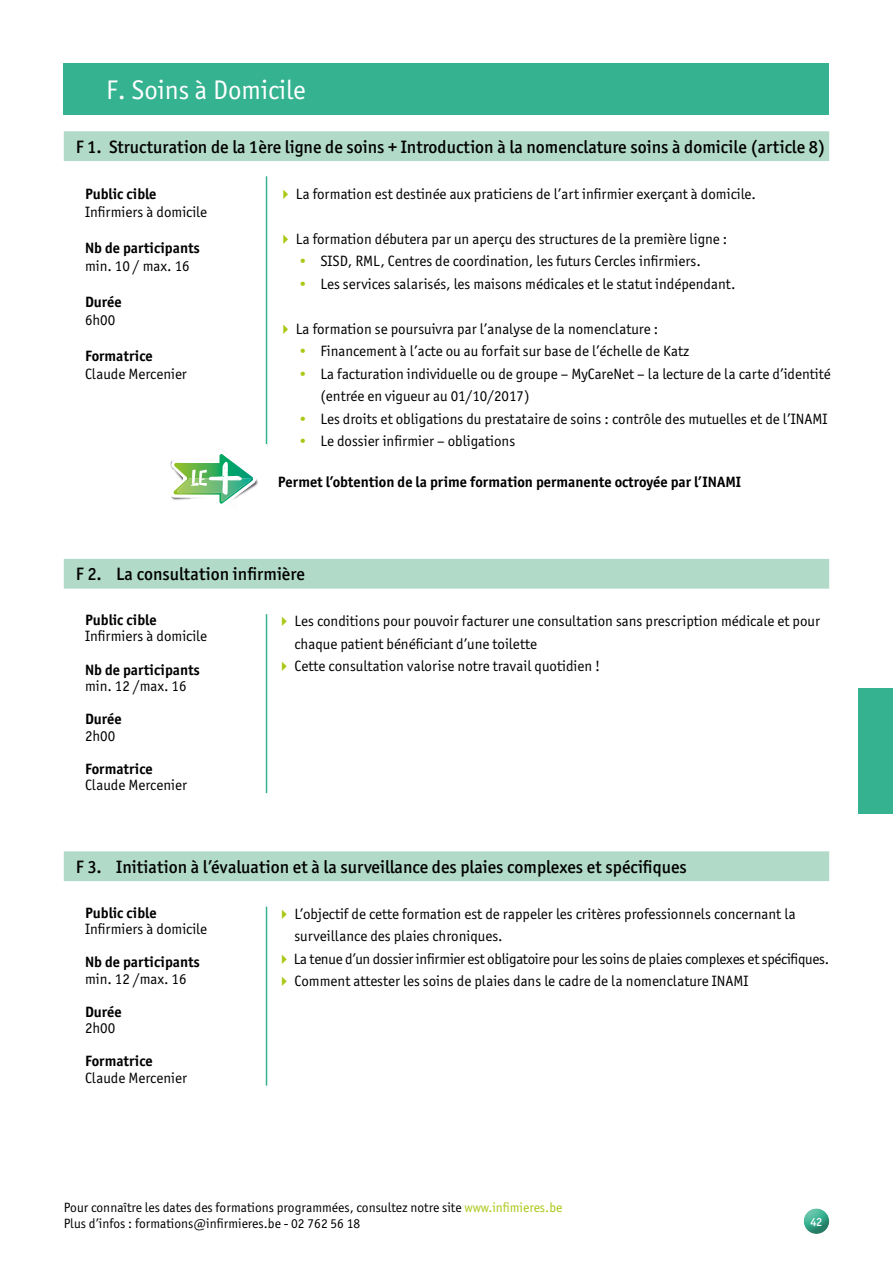
<style>
.page{position:relative;width:893px;height:1263px;background:#fff}
.page>*{position:absolute;margin:0;border:0;box-sizing:border-box;transform-origin:0 0}
.t1{font:27px "Officina Sans ITC Pro";color:#fff}
.t2{font:500 18px "Officina Sans ITC Pro";color:#000}
.t3{font:15px/22.5px "Officina Sans ITC Pro";color:#000}
.t4{font:700 15px "Officina Sans ITC Pro";color:#000}
.t5{font:15px "Officina Sans ITC Pro";letter-spacing:-.02em;color:#000}
.t6{font:13.5px/16.2px "Officina Sans ITC Pro";color:#000}
.t7{font:500 12px "Officina Sans ITC Pro";color:#fff}
.s1{color:#a8c813}
</style>
<div class="page">
<div style="left:802px;top:1207px;width:29px;height:19px;background:#fff;opacity:.3"></div>
<div style="left:802px;top:1210px;width:29px;height:25px;background:#000;opacity:.3"></div>
<div style="left:859px;top:689px;width:34px;height:125px;background:#35b290"></div>
<div style="left:64px;top:64px;width:765px;height:51px;background:#35b290"></div>
<div style="left:65px;top:132px;width:763px;height:28px;background:#b1dac9"></div>
<div style="left:64px;top:131px;width:765px;height:30px;border:2px solid #b1dac9"></div>
<hr style="left:266px;top:176px;width:1px;height:270px;background:#35b290">
<svg style="left:170px;top:449px;width:87px;height:55px"></svg>
<div style="left:65px;top:560px;width:763px;height:28px;background:#b1dac9"></div>
<div style="left:64px;top:559px;width:765px;height:30px;border:2px solid #b1dac9"></div>
<div style="left:65px;top:852px;width:763px;height:28px;background:#b1dac9"></div>
<div style="left:64px;top:851px;width:765px;height:30px;border:2px solid #b1dac9"></div>
<hr style="left:266px;top:614px;width:1px;height:179px;background:#35b290">
<hr style="left:266px;top:907px;width:1px;height:178px;background:#35b290">
<h1 class="t1" style="left:106px;top:74px;width:201px">F. Soins à Domicile</h1>
<p class="t2" style="left:76px;top:136px;width:751px">F 1. Structuration de la 1ère ligne de soins + Introduction à la nomenclature soins à domicile (article 8)</p>
<p class="t3" style="left:278px;top:182px;width:480px"><span class="s1">✔</span> La formation est destinée aux praticiens de l’art infirmier exerçant à domicile.</p>
<p class="t3" style="left:278px;top:227px;width:451px"><span class="s1">✔</span> La formation débutera par un aperçu des structures de la première ligne :</p>
<p class="t3" style="left:299px;top:250px;width:403px"><span class="s1">•</span> SISD, RML, Centres de coordination, les futurs Cercles infirmiers.</p>
<p class="t3" style="left:299px;top:272px;width:438px"><span class="s1">•</span> Les services salarisés, les maisons médicales et le statut indépendant.</p>
<p class="t3" style="left:278px;top:317px;width:382px"><span class="s1">✔</span> La formation se poursuivra par l’analyse de la nomenclature :</p>
<p class="t3" style="left:299px;top:340px;width:391px"><span class="s1">•</span> Financement à l’acte ou au forfait sur base de l’échelle de Katz</p>
<p class="t3" style="left:320px;top:362px;width:512px;text-indent:-21px"><span class="s1">•</span> La facturation individuelle ou de groupe – MyCareNet – la lecture de la carte d’identité (entrée en vigueur au 01/10/2017)</p>
<p class="t3" style="left:299px;top:407px;width:530px"><span class="s1">•</span> Les droits et obligations du prestataire de soins : contrôle des mutuelles et de l’INAMI</p>
<p class="t3" style="left:299px;top:430px;width:218px"><span class="s1">•</span> Le dossier infirmier – obligations</p>
<p class="t4" style="left:278px;top:472px;width:465px">Permet l’obtention de la prime formation permanente octroyée par l’INAMI</p>
<p class="t4" style="left:85px;top:184px;width:73px">Public cible</p>
<p class="t3" style="left:85px;top:200px;width:124px">Infirmiers à domicile</p>
<p class="t4" style="left:85px;top:238px;width:116px">Nb de participants</p>
<p class="t3" style="left:85px;top:254px;width:106px">min. 10 / max. 16</p>
<p class="t4" style="left:85px;top:292px;width:38px">Durée</p>
<p class="t3" style="left:85px;top:308px;width:32px">6h00</p>
<p class="t4" style="left:85px;top:346px;width:69px">Formatrice</p>
<p class="t3" style="left:85px;top:362px;width:103px">Claude Mercenier</p>
<p class="t2" style="left:76px;top:563px;width:230px">F 2. La consultation infirmière</p>
<p class="t4" style="left:85px;top:610px;width:73px">Public cible</p>
<p class="t3" style="left:85px;top:625px;width:124px">Infirmiers à domicile</p>
<p class="t4" style="left:85px;top:660px;width:116px">Nb de participants</p>
<p class="t3" style="left:85px;top:675px;width:103px">min. 12 /max. 16</p>
<p class="t4" style="left:85px;top:709px;width:38px">Durée</p>
<p class="t3" style="left:85px;top:724px;width:32px">2h00</p>
<p class="t4" style="left:85px;top:759px;width:69px">Formatrice</p>
<p class="t3" style="left:85px;top:774px;width:103px">Claude Mercenier</p>
<p class="t3" style="left:294px;top:610px;width:527px;text-indent:-18px"><span class="s1">✔</span> Les conditions pour pouvoir facturer une consultation sans prescription médicale et pour chaque patient bénéficiant d’une toilette</p>
<p class="t3" style="left:276px;top:655px;width:325px"><span class="s1">✔</span> Cette consultation valorise notre travail quotidien !</p>
<p class="t2" style="left:76px;top:856px;width:612px">F 3. Initiation à l’évaluation et à la surveillance des plaies complexes et spécifiques</p>
<p class="t4" style="left:85px;top:903px;width:73px">Public cible</p>
<p class="t3" style="left:85px;top:918px;width:124px">Infirmiers à domicile</p>
<p class="t4" style="left:85px;top:952px;width:116px">Nb de participants</p>
<p class="t3" style="left:85px;top:967px;width:103px">min. 12 /max. 16</p>
<p class="t4" style="left:85px;top:1002px;width:38px">Durée</p>
<p class="t3" style="left:85px;top:1017px;width:32px">2h00</p>
<p class="t4" style="left:85px;top:1051px;width:69px">Formatrice</p>
<p class="t3" style="left:85px;top:1066px;width:103px">Claude Mercenier</p>
<p class="t3" style="left:294px;top:902px;width:503px;text-indent:-18px"><span class="s1">✔</span> L’objectif de cette formation est de rappeler les critères professionnels concernant la surveillance des plaies chroniques.</p>
<p class="t5" style="left:276px;top:950px;width:554px"><span class="s1">✔</span> La tenue d’un dossier infirmier est obligatoire pour les soins de plaies complexes et spécifiques.</p>
<p class="t3" style="left:276px;top:970px;width:473px"><span class="s1">✔</span> Comment attester les soins de plaies dans le cadre de la nomenclature INAMI</p>
<p class="t6" style="left:64px;top:1199px;width:500px">Pour connaître les dates des formations programmées, consultez notre site <span class="s1">www.infimieres.be<br></span>Plus d’infos : formations@infirmieres.be - 02 762 56 18</p>
<p class="t7" style="left:811px;top:1214px;width:13px">42</p>
</div>
